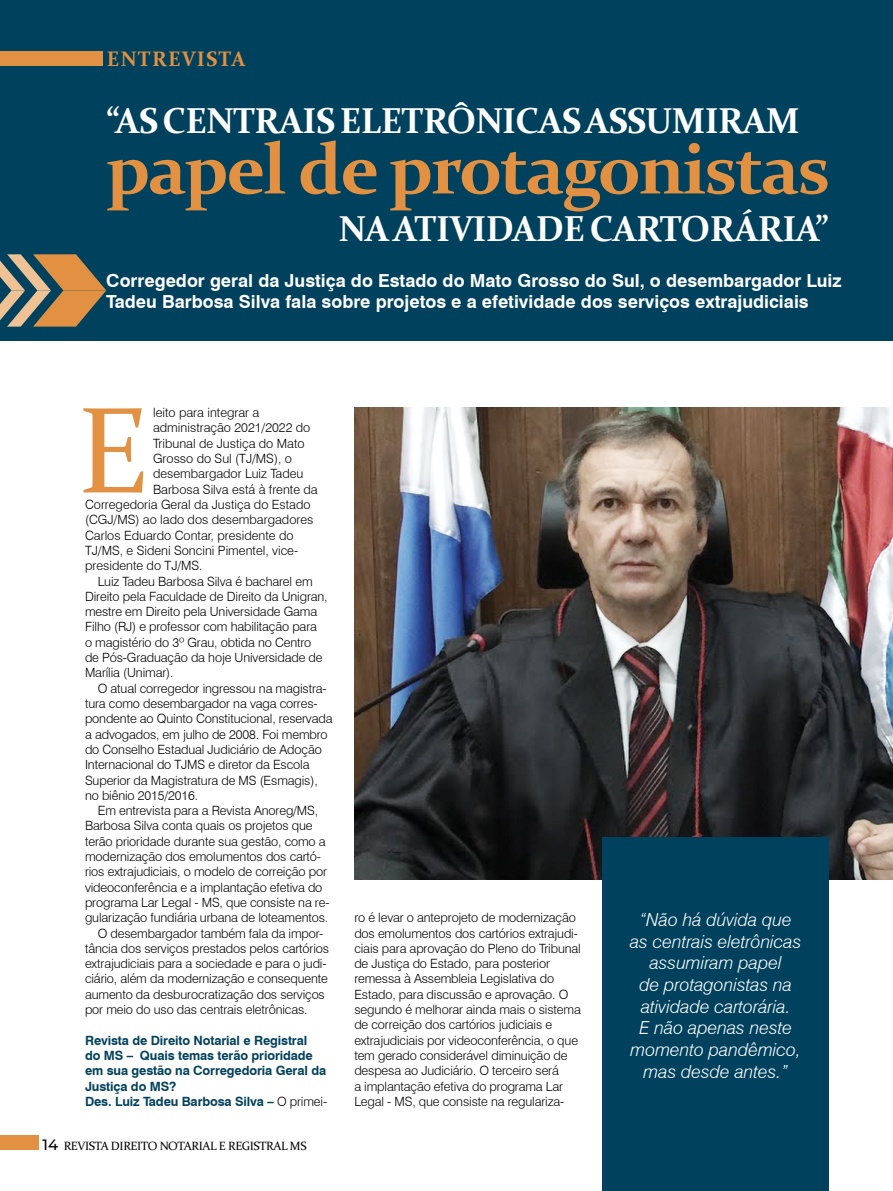
<style>
.page{position:relative;width:893px;height:1191px;background:#fff}
.page>*{position:absolute;margin:0;border:0;box-sizing:border-box;transform-origin:0 0}
.t1{font:123px "Constantia";color:#e29041}
.t2{font:700 72px "Constantia";letter-spacing:-.03em;color:#e29041}
.t3{font:700 36px "Constantia";letter-spacing:-.02em;color:#fff}
.t4{font:700 21px "Constantia";letter-spacing:.06em;color:#e29041}
.t5{font:700 18px/21.6px "Swiss 721 BT";color:#fff}
.t6{font:italic 300 18px/21.6px "Swiss 721 BT";color:#fff;text-align:center}
.t7{font:300 12.75px/15.3px "Swiss 721 BT";letter-spacing:-.01em;color:#000}
.t8{font:700 12.75px/15.3px "Swiss 721 BT";letter-spacing:-.01em;color:#00415d}
.t9{font:12px "Constantia";letter-spacing:-.03em;color:#000}
.s1{font-weight:300;color:#000}
.s2{font-family:"Montserrat";font-weight:500;font-size:15px}
</style>
<div class="page">
<div style="left:0;top:0;width:893px;height:340px;background:#00415d"></div>
<div style="left:0;top:1135px;width:38px;height:15px;background:#e29041"></div>
<div style="left:0;top:51px;width:102px;height:15px;background:#e29041"></div>
<svg style="left:0;top:254px;width:106px;height:73px"></svg>
<img style="left:354px;top:407px;width:539px;height:472px">
<div style="left:602px;top:838px;width:227px;height:353px;background:#00415d"></div>
<h3 class="t4" style="left:107px;top:44px;width:140px">ENTREVISTA</h3>
<h3 class="t3" style="left:106px;top:96px;width:695px">“AS CENTRAIS ELETRÔNICAS ASSUMIRAM</h3>
<h2 class="t2" style="left:106px;top:119px;width:725px">papel de protagonistas</h2>
<h3 class="t3" style="left:339px;top:204px;width:492px">NA ATIVIDADE CARTORÁRIA”</h3>
<h3 class="t5" style="left:106px;top:269px;width:737px">Corregedor geral da Justiça do Estado do Mato Grosso do Sul, o desembargador Luiz<br>Tadeu Barbosa Silva fala sobre projetos e a efetividade dos serviços extrajudiciais</h3>
<p class="t7" style="left:153px;top:405px;width:108px">leito para integrar a</p>
<p class="t7" style="left:153px;top:420px;width:159px">administração 2021/2022 do</p>
<p class="t7" style="left:153px;top:435px;width:153px">Tribunal de Justiça do Mato</p>
<p class="t7" style="left:153px;top:451px;width:140px">Grosso do Sul (TJ/MS), o</p>
<p class="t7" style="left:153px;top:466px;width:152px">desembargador Luiz Tadeu</p>
<p class="t7" style="left:153px;top:481px;width:166px">Barbosa Silva está à frente da</p>
<p class="t7" style="left:85px;top:497px;width:227px">Corregedoria Geral da Justiça do Estado</p>
<p class="t7" style="left:85px;top:512px;width:230px">(CGJ/MS) ao lado dos desembargadores</p>
<p class="t7" style="left:85px;top:527px;width:210px">Carlos Eduardo Contar, presidente do</p>
<p class="t7" style="left:85px;top:542px;width:215px">TJ/MS, e Sideni Soncini Pimentel, vice-</p>
<p class="t7" style="left:85px;top:558px;width:119px">presidente do TJ/MS.</p>
<p class="t7" style="left:98px;top:573px;width:216px">Luiz Tadeu Barbosa Silva é bacharel em</p>
<p class="t7" style="left:85px;top:588px;width:244px">Direito pela Faculdade de Direito da Unigran,</p>
<p class="t7" style="left:85px;top:604px;width:234px">mestre em Direito pela Universidade Gama</p>
<p class="t7" style="left:85px;top:619px;width:233px">Filho (RJ) e professor com habilitação para</p>
<p class="t7" style="left:85px;top:634px;width:228px">o magistério do 3º Grau, obtida no Centro</p>
<p class="t7" style="left:85px;top:650px;width:239px">de Pós-Graduação da hoje Universidade de</p>
<p class="t7" style="left:85px;top:665px;width:90px">Marília (Unimar).</p>
<p class="t7" style="left:98px;top:680px;width:230px">O atual corregedor ingressou na magistra-</p>
<p class="t7" style="left:85px;top:695px;width:234px">tura como desembargador na vaga corres-</p>
<p class="t7" style="left:85px;top:711px;width:249px">pondente ao Quinto Constitucional, reservada</p>
<p class="t7" style="left:85px;top:726px;width:244px">a advogados, em julho de 2008. Foi membro</p>
<p class="t7" style="left:85px;top:741px;width:238px">do Conselho Estadual Judiciário de Adoção</p>
<p class="t7" style="left:85px;top:757px;width:226px">Internacional do TJMS e diretor da Escola</p>
<p class="t7" style="left:85px;top:772px;width:234px">Superior da Magistratura de MS (Esmagis),</p>
<p class="t7" style="left:85px;top:787px;width:115px">no biênio 2015/2016.</p>
<p class="t7" style="left:98px;top:803px;width:222px">Em entrevista para a Revista Anoreg/MS,</p>
<p class="t7" style="left:85px;top:818px;width:229px">Barbosa Silva conta quais os projetos que</p>
<p class="t7" style="left:85px;top:833px;width:242px">terão prioridade durante sua gestão, como a</p>
<p class="t7" style="left:85px;top:848px;width:238px">modernização dos emolumentos dos cartó-</p>
<p class="t7" style="left:85px;top:864px;width:243px">rios extrajudiciais, o modelo de correição por</p>
<p class="t7" style="left:85px;top:879px;width:239px">videoconferência e a implantação efetiva do</p>
<p class="t7" style="left:85px;top:894px;width:246px">programa Lar Legal - MS, que consiste na re-</p>
<p class="t7" style="left:85px;top:910px;width:245px">gularização fundiária urbana de loteamentos.</p>
<p class="t7" style="left:98px;top:925px;width:227px">O desembargador também fala da impor-</p>
<p class="t7" style="left:85px;top:940px;width:246px">tância dos serviços prestados pelos cartórios</p>
<p class="t7" style="left:85px;top:956px;width:243px">extrajudiciais para a sociedade e para o judi-</p>
<p class="t7" style="left:85px;top:971px;width:245px">ciário, além da modernização e consequente</p>
<p class="t7" style="left:85px;top:986px;width:241px">aumento da desburocratização dos serviços</p>
<p class="t7" style="left:85px;top:1001px;width:224px">por meio do uso das centrais eletrônicas.</p>
<p class="t8" style="left:85px;top:1032px;width:244px">Revista de Direito Notarial e Registral<br>do MS – Quais temas terão prioridade em sua gestão na Corregedoria Geral da Justiça do MS?<br>Des. Luiz Tadeu Barbosa Silva – <span class="s1">O primei-</span></p>
<h1 class="t1" style="left:78px;top:367px;width:73px">E</h1>
<p class="t9" style="left:43px;top:1138px;width:266px"><span class="s2">14</span> REVISTA DIREITO NOTARIAL E REGISTRAL MS</p>
<p class="t7" style="left:354px;top:910px;width:228px">ro é levar o anteprojeto de modernização dos emolumentos dos cartórios extrajudi&shy;ciais para aprovação do Pleno do Tribunal de Justiça do Estado, para posterior remessa à Assembleia Legislativa do Estado, para discussão e aprovação. O segundo é melhorar ainda mais o sistema de correição dos cartórios judiciais e extrajudiciais por videoconferência, o que tem gerado considerável diminuição de despesa ao Judiciário. O terceiro será<br>a implantação efetiva do programa Lar Legal - MS, que consiste na regulariza-</p>
<h3 class="t6" style="left:630px;top:909px;width:173px">“Não há dúvida que as centrais eletrônicas assumiram papel<br>de protagonistas na atividade cartorária.<br>E não apenas neste momento pandêmico, mas desde antes.”</h3>
</div>
